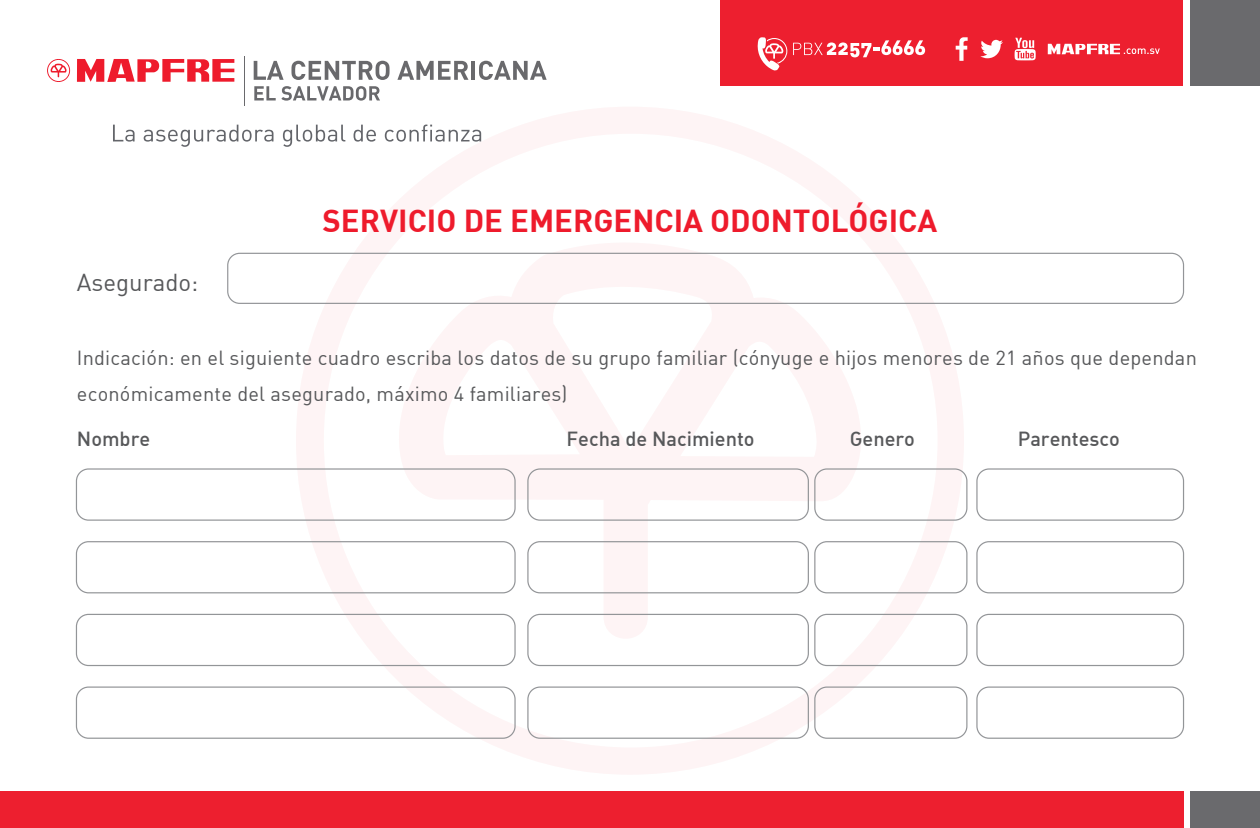
<style>
.page{position:relative;width:1260px;height:828px;background:#fff}
.page>*{position:absolute;margin:0;border:0;box-sizing:border-box;transform-origin:0 0}
.t1{font:31px "DIN Bold";color:#ee1b2c}
.t2{font:24px "DIN";color:#57585a}
.t3{font:20px/36.8px "DIN";letter-spacing:.01em;color:#57585a}
.t4{font:20px "DIN Medium Alternate";color:#57585a}
</style>
<div class="page">
<svg style="left:296px;top:107px;width:668px;height:667px"></svg>
<svg style="left:113px;top:125px;width:22px;height:17px"></svg>
<svg style="left:144px;top:125px;width:129px;height:22px"></svg>
<svg style="left:283px;top:125px;width:62px;height:22px"></svg>
<svg style="left:354px;top:125px;width:22px;height:17px"></svg>
<svg style="left:385px;top:125px;width:96px;height:17px"></svg>
<hr style="left:244px;top:56px;width:1px;height:49px;background:#69696c">
<svg style="left:47px;top:59px;width:23px;height:23px"></svg>
<svg style="left:77px;top:59px;width:157px;height:23px"></svg>
<svg style="left:254px;top:61px;width:30px;height:19px"></svg>
<svg style="left:291px;top:61px;width:99px;height:19px"></svg>
<svg style="left:397px;top:61px;width:71px;height:19px"></svg>
<hr style="left:472px;top:61px;width:3px;height:19px;background:#69696c">
<svg style="left:479px;top:61px;width:68px;height:19px"></svg>
<svg style="left:254px;top:86px;width:126px;height:15px"></svg>
<div style="left:227px;top:253px;width:957px;height:51px;border:1px solid #939598;border-radius:12px"></div>
<div style="left:76px;top:468px;width:440px;height:53px;border:1px solid #939598;border-radius:12px"></div>
<div style="left:527px;top:468px;width:282px;height:53px;border:1px solid #939598;border-radius:12px"></div>
<div style="left:814px;top:468px;width:153px;height:53px;border:1px solid #939598;border-radius:12px"></div>
<div style="left:976px;top:468px;width:208px;height:53px;border:1px solid #939598;border-radius:12px"></div>
<div style="left:76px;top:541px;width:440px;height:52px;border:1px solid #939598;border-radius:12px"></div>
<div style="left:527px;top:541px;width:282px;height:52px;border:1px solid #939598;border-radius:12px"></div>
<div style="left:814px;top:541px;width:153px;height:52px;border:1px solid #939598;border-radius:12px"></div>
<div style="left:976px;top:541px;width:208px;height:52px;border:1px solid #939598;border-radius:12px"></div>
<div style="left:76px;top:614px;width:440px;height:52px;border:1px solid #939598;border-radius:12px"></div>
<div style="left:527px;top:614px;width:282px;height:52px;border:1px solid #939598;border-radius:12px"></div>
<div style="left:814px;top:614px;width:153px;height:52px;border:1px solid #939598;border-radius:12px"></div>
<div style="left:976px;top:614px;width:208px;height:52px;border:1px solid #939598;border-radius:12px"></div>
<div style="left:76px;top:687px;width:440px;height:52px;border:1px solid #939598;border-radius:12px"></div>
<div style="left:527px;top:687px;width:282px;height:52px;border:1px solid #939598;border-radius:12px"></div>
<div style="left:814px;top:687px;width:153px;height:52px;border:1px solid #939598;border-radius:12px"></div>
<div style="left:976px;top:687px;width:208px;height:52px;border:1px solid #939598;border-radius:12px"></div>
<div style="left:721px;top:0;width:462px;height:86px;background:#ed1f2f"></div>
<div style="left:0;top:791px;width:1183px;height:37px;background:#ed1f2f"></div>
<div style="left:1190px;top:791px;width:70px;height:37px;background:#6a6a6d"></div>
<div style="left:1190px;top:0;width:70px;height:86px;background:#6a6a6d"></div>
<svg style="left:956px;top:37px;width:12px;height:24px"></svg>
<svg style="left:980px;top:40px;width:23px;height:18px"></svg>
<svg style="left:1015px;top:38px;width:21px;height:22px"></svg>
<svg style="left:1048px;top:44px;width:112px;height:10px"></svg>
<svg style="left:757px;top:37px;width:30px;height:34px"></svg>
<svg style="left:793px;top:40px;width:132px;height:17px"></svg>
<p class="t2" style="left:77px;top:267px;width:123px">Asegurado:</p>
<h1 class="t1" style="left:323px;top:201px;width:616px">SERVICIO DE EMERGENCIA ODONTOLÓGICA</h1>
<p class="t3" style="left:77px;top:339px;width:1121px">Indicación: en el siguiente cuadro escriba los datos de su grupo familiar (cónyuge e hijos menores de 21 años que dependan económicamente del asegurado, máximo 4 familiares)</p>
<p class="t4" style="left:77px;top:426px;width:75px">Nombre</p>
<p class="t4" style="left:567px;top:426px;width:190px">Fecha de Nacimiento</p>
<p class="t4" style="left:850px;top:426px;width:67px">Genero</p>
<p class="t4" style="left:1018px;top:426px;width:104px">Parentesco</p>
</div>
